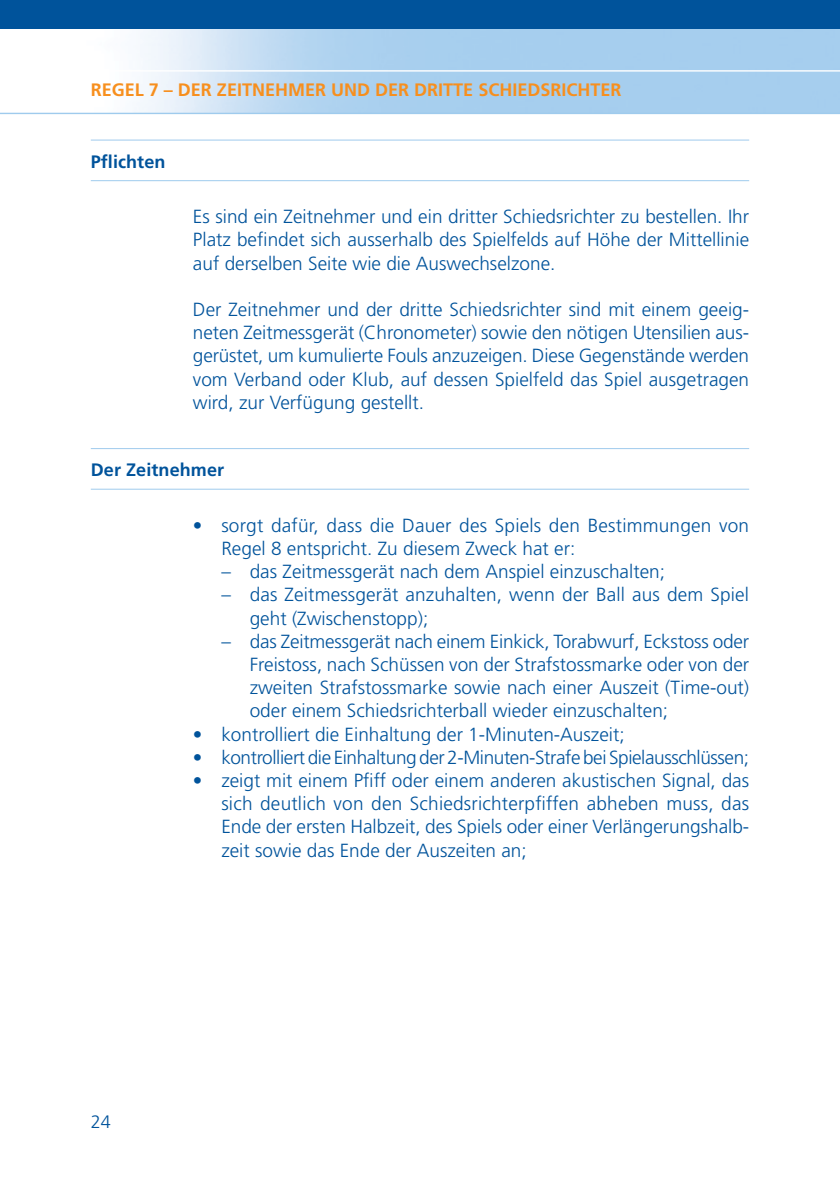
<style>
.page{position:relative;width:840px;height:1191px;background:#fff}
.page>*{position:absolute;margin:0;border:0;box-sizing:border-box;transform-origin:0 0}
.t1{font:300 19px/23.2px "Frutiger";color:#00539b;text-align:justify}
.t2{font:300 19px "Frutiger";letter-spacing:-.02em;color:#00539b}
.t3{font:700 18px "Frutiger";color:#f78f1e}
.t4{font:700 18px "Frutiger";letter-spacing:.005em;color:#00539b}
.t5{font:300 18px "Frutiger";color:#00539b}
</style>
<div class="page">
<img style="left:0;top:28px;width:839px;height:85px">
<div style="left:0;top:0;width:839px;height:28px;background:#00539b"></div>
<hr style="left:0;top:70px;width:839px;height:2px;background:#fff">
<hr style="left:0;top:113px;width:839px;height:1px;background:#9fcbed">
<hr style="left:91px;top:140px;width:657px;height:1px;background:#9fcbed">
<hr style="left:91px;top:180px;width:657px;height:1px;background:#9fcbed">
<hr style="left:91px;top:448px;width:657px;height:1px;background:#9fcbed">
<hr style="left:91px;top:489px;width:657px;height:1px;background:#9fcbed">
<p class="t3" style="left:91px;top:82px;width:532px">REGEL 7 – DER ZEITNEHMER UND DER DRITTE SCHIEDSRICHTER</p>
<p class="t4" style="left:91px;top:154px;width:76px">Pflichten</p>
<p class="t1" style="left:193px;top:206px;width:557px">Es sind ein Zeitnehmer und ein dritter Schiedsrichter zu bestellen. Ihr Platz befindet sich ausserhalb des Spielfelds auf Höhe der Mittellinie auf derselben Seite wie die Auswechselzone.</p>
<p class="t1" style="left:193px;top:299px;width:557px">Der Zeitnehmer und der dritte Schiedsrichter sind mit einem geeig&shy;neten Zeitmessgerät (Chronometer) sowie den nötigen Utensilien aus&shy;gerüstet, um kumulierte Fouls anzuzeigen. Diese Gegenstände werden vom Verband oder Klub, auf dessen Spielfeld das Spiel ausgetragen wird, zur Verfügung gestellt.</p>
<p class="t4" style="left:91px;top:463px;width:135px">Der Zeitnehmer</p>
<p class="t1" style="left:221px;top:515px;width:529px;text-indent:-28px">• sorgt dafür, dass die Dauer des Spiels den Bestimmungen von<br>Regel 8 entspricht. Zu diesem Zweck hat er:</p>
<p class="t1" style="left:221px;top:561px;width:445px">– das Zeitmessgerät nach dem Anspiel einzuschalten;</p>
<p class="t1" style="left:249px;top:584px;width:500px;text-indent:-28px">– das Zeitmessgerät anzuhalten, wenn der Ball aus dem Spiel geht (Zwischenstopp);</p>
<p class="t1" style="left:249px;top:631px;width:500px;text-indent:-28px">– das Zeitmessgerät nach einem Einkick, Torabwurf, Eckstoss oder Freistoss, nach Schüssen von der Strafstossmarke oder von der zweiten Strafstossmarke sowie nach einer Auszeit (Time-out) oder einem Schiedsrichterball wieder einzuschalten;</p>
<p class="t1" style="left:193px;top:724px;width:433px">• kontrolliert die Einhaltung der 1-Minuten-Auszeit;</p>
<p class="t2" style="left:193px;top:749px;width:557px">• kontrolliert die Einhaltung der 2-Minuten-Strafe bei Spielausschlüssen;</p>
<p class="t1" style="left:221px;top:770px;width:529px;text-indent:-28px">• zeigt mit einem Pfiff oder einem anderen akustischen Signal, das sich deutlich von den Schiedsrichterpfiffen abheben muss, das Ende der ersten Halbzeit, des Spiels oder einer Verlängerungshalb&shy;zeit sowie das Ende der Auszeiten an;</p>
<p class="t5" style="left:91px;top:1114px;width:22px">24</p>
</div>
